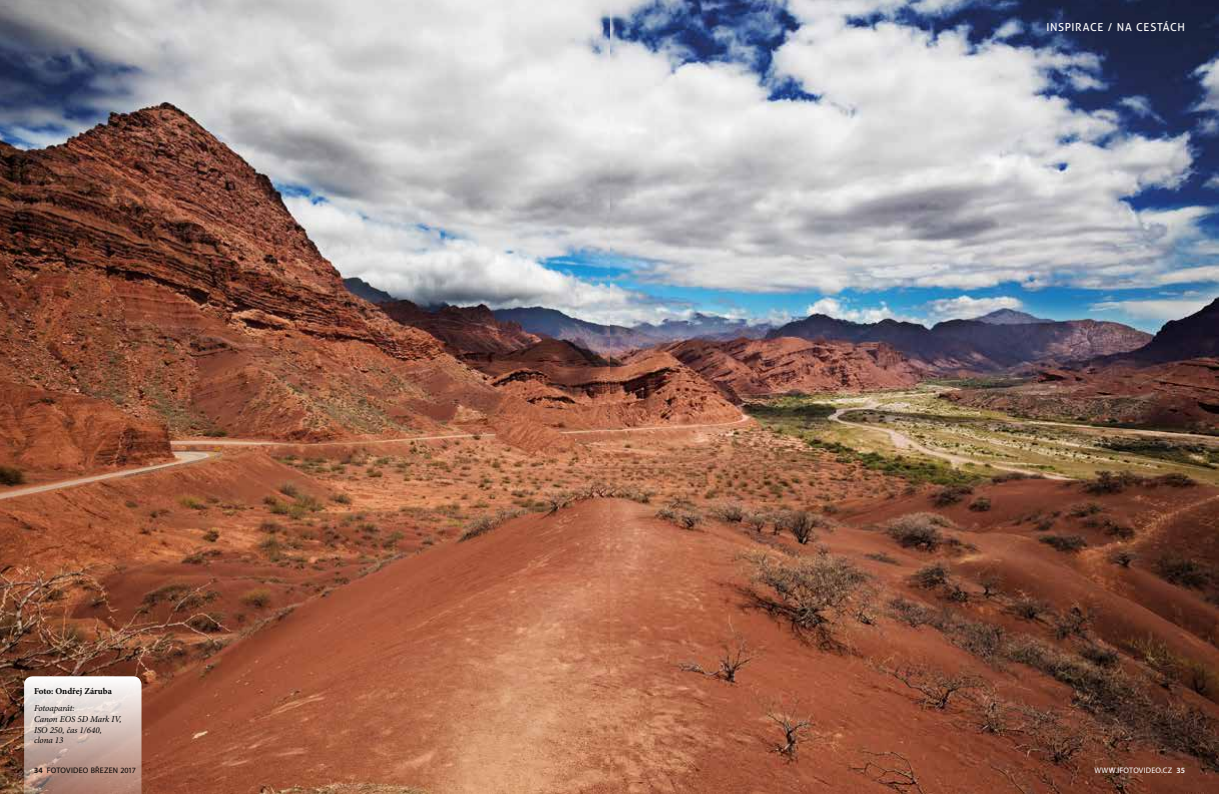
<style>
.page{position:relative;width:1219px;height:794px;background:#fff}
.page>*{position:absolute;margin:0;border:0;box-sizing:border-box;transform-origin:0 0}
.t1{font:11px "Aller";letter-spacing:.05em;color:#fff}
.t2{font:italic 9px/10.8px "Minion Pro";letter-spacing:-.005em;color:#000}
.t3{font:700 9px "Minion Pro";color:#000}
.t4{font:8px "Myriad Pro";letter-spacing:.02em;color:#000}
.t5{font:8px "Myriad Pro";letter-spacing:.03em;color:#fff}
.s1{font-weight:600}
</style>
<div class="page">
<img style="left:609px;top:0;width:610px;height:794px">
<img style="left:0;top:0;width:609px;height:794px">
<svg style="left:24px;top:676px;width:117px;height:118px;background:#ceb7af"></svg>
<p class="t3" style="left:34px;top:685px;width:80px">Foto: Ondřej Záruba</p>
<p class="t2" style="left:34px;top:702px;width:89px">Fotoaparát:<br>Canon EOS 5D Mark IV,<br>ISO 250, čas 1/640, clona 13</p>
<p class="t4" style="left:34px;top:765px;width:103px"><span class="s1">34</span> FOTOVIDEO BŘEZEN 2017</p>
<p class="t1" style="left:1046px;top:20px;width:140px">INSPIRACE / NA CESTÁCH</p>
<p class="t5" style="left:1094px;top:765px;width:92px">WWW.IFOTOVIDEO.CZ <span class="s1">35</span></p>
</div>
